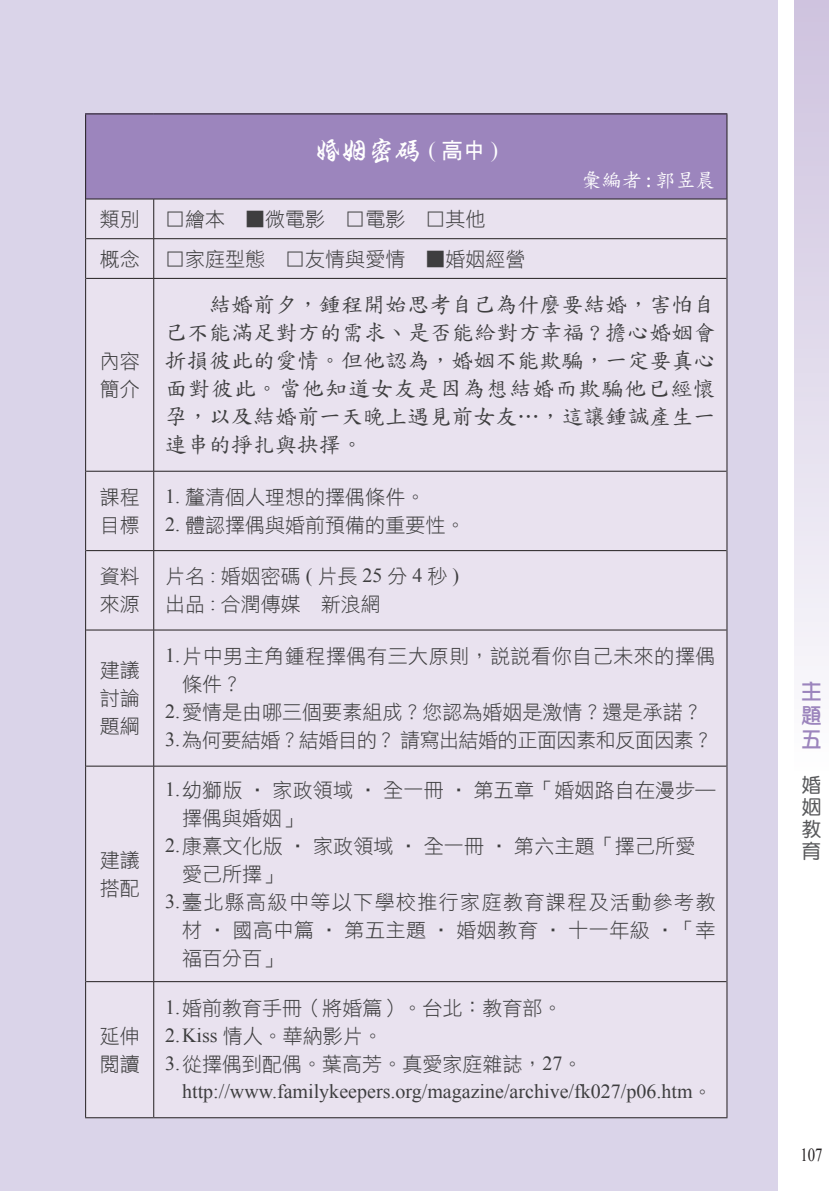
<style>
.page{position:relative;width:840px;height:1191px;background:#fff}
.page>*{position:absolute;margin:0;border:0;box-sizing:border-box;transform-origin:0 0}
.t1{font:28px "Singkai EG Bold Big 5";color:#fff}
.t2{font:22px/28px "DF Biao Kai W5 WINP BF";color:#3e3e3f;text-align:justify}
.t3{font:22px/24px "DF Hua Zong W5 WINP BF";color:#9c85bd;text-align:justify}
.t4{font:20px/28px "DF Hei W3 WINP BF";color:#3e3e3f}
.t5{font:20px "Times New Roman";color:#3e3e3f}
.t6{font:20px "DF Hei W3 WINP BF";letter-spacing:.025em;color:#3e3e3f}
.t7{font:20px "DF Hei W3 WINP BF";letter-spacing:-.025em;color:#3e3e3f}
.t8{font:20px "DF Hei W3 WINP BF";letter-spacing:.07em;color:#3e3e3f}
.t9{font:20px "DF Biao Kai W5 WINP BF";color:#fff}
.t10{font:20px/22px "DF Yuan W5 WINP BF";color:#57585a;text-align:justify}
.t11{font:18.4px "Times New Roman";color:#231f20;scale:.8 1}
.s1{font-family:"Times New Roman";font-size:22px}
.s2{font-family:"DF Hei W7 WINP BF";font-size:22px}
.s3{font-family:"Times New Roman"}
.s4{font-family:"DF Hei W3 WINP BF"}
</style>
<div class="page">
<div style="left:794px;top:0;width:34px;height:1191px;background:linear-gradient(to bottom,#d2c7e1,#fff)"></div>
<div style="left:0;top:0;width:777px;height:1191px;background:#dad4e9"></div>
<div style="left:86px;top:114px;width:640px;height:85px;background:#9c85bd"></div>
<div style="left:86px;top:200px;width:640px;height:917px;background:#e9e2ef"></div>
<hr style="left:86px;top:199px;width:68px;height:1px;background:#231f20">
<hr style="left:154px;top:199px;width:572px;height:1px;background:#231f20">
<hr style="left:153px;top:199px;width:1px;height:39px;background:#231f20">
<hr style="left:86px;top:238px;width:68px;height:1px;background:#231f20">
<hr style="left:154px;top:238px;width:572px;height:1px;background:#231f20">
<hr style="left:153px;top:239px;width:1px;height:39px;background:#231f20">
<hr style="left:86px;top:278px;width:68px;height:1px;background:#231f20">
<hr style="left:154px;top:278px;width:572px;height:1px;background:#231f20">
<hr style="left:153px;top:279px;width:1px;height:192px;background:#231f20">
<hr style="left:86px;top:471px;width:68px;height:1px;background:#231f20">
<hr style="left:154px;top:471px;width:572px;height:1px;background:#231f20">
<hr style="left:153px;top:471px;width:1px;height:79px;background:#231f20">
<hr style="left:86px;top:550px;width:68px;height:1px;background:#231f20">
<hr style="left:154px;top:550px;width:572px;height:1px;background:#231f20">
<hr style="left:153px;top:551px;width:1px;height:79px;background:#231f20">
<hr style="left:86px;top:629px;width:68px;height:1px;background:#231f20">
<hr style="left:154px;top:629px;width:572px;height:1px;background:#231f20">
<hr style="left:153px;top:630px;width:1px;height:136px;background:#231f20">
<hr style="left:86px;top:766px;width:68px;height:1px;background:#231f20">
<hr style="left:154px;top:766px;width:572px;height:1px;background:#231f20">
<hr style="left:153px;top:766px;width:1px;height:215px;background:#231f20">
<hr style="left:86px;top:981px;width:68px;height:1px;background:#231f20">
<hr style="left:154px;top:981px;width:572px;height:1px;background:#231f20">
<hr style="left:153px;top:982px;width:1px;height:135px;background:#231f20">
<hr style="left:85px;top:113px;width:69px;height:1px;background:#231f20">
<hr style="left:85px;top:114px;width:1px;height:85px;background:#231f20">
<hr style="left:154px;top:113px;width:573px;height:1px;background:#231f20">
<hr style="left:726px;top:114px;width:1px;height:85px;background:#231f20">
<hr style="left:85px;top:199px;width:1px;height:40px;background:#231f20">
<hr style="left:726px;top:199px;width:1px;height:40px;background:#231f20">
<hr style="left:85px;top:239px;width:1px;height:39px;background:#231f20">
<hr style="left:726px;top:239px;width:1px;height:39px;background:#231f20">
<hr style="left:85px;top:278px;width:1px;height:193px;background:#231f20">
<hr style="left:726px;top:278px;width:1px;height:193px;background:#231f20">
<hr style="left:85px;top:471px;width:1px;height:79px;background:#231f20">
<hr style="left:726px;top:471px;width:1px;height:79px;background:#231f20">
<hr style="left:85px;top:550px;width:1px;height:80px;background:#231f20">
<hr style="left:726px;top:550px;width:1px;height:80px;background:#231f20">
<hr style="left:85px;top:630px;width:1px;height:136px;background:#231f20">
<hr style="left:726px;top:630px;width:1px;height:136px;background:#231f20">
<hr style="left:85px;top:766px;width:1px;height:215px;background:#231f20">
<hr style="left:726px;top:766px;width:1px;height:215px;background:#231f20">
<hr style="left:85px;top:981px;width:1px;height:136px;background:#231f20">
<hr style="left:726px;top:981px;width:1px;height:136px;background:#231f20">
<hr style="left:85px;top:1117px;width:69px;height:1px;background:#231f20">
<hr style="left:154px;top:1117px;width:573px;height:1px;background:#231f20">
<h1 class="t1" style="left:313px;top:136px;width:186px">婚姻密碼 <span class="s1">(</span> <span class="s2">高中</span> <span class="s1">)</span></h1>
<p class="t4" style="left:100px;top:205px;width:41px">類別</p>
<p class="t4" style="left:165px;top:205px;width:321px">□繪本 ▓微電影 □電影 □其他</p>
<p class="t4" style="left:100px;top:244px;width:41px">概念</p>
<p class="t4" style="left:165px;top:244px;width:362px">□家庭型態 □友情與愛情 ▓婚姻經營</p>
<p class="t9" style="left:581px;top:170px;width:135px">彙編者 : 郭昱晨</p>
<p class="t4" style="left:100px;top:347px;width:41px">內容簡介</p>
<p class="t2" style="left:165px;top:291px;width:551px;text-indent:44px">結婚前夕，鍾程開始思考自己為什麼要結婚，害怕自己不能滿足對方的需求、是否能給對方幸福 ? 擔心婚姻會折損彼此的愛情。但他認為，婚姻不能欺騙，一定要真心面對彼此。當他知道女友是因為想結婚而欺騙他已經懷孕，以及結婚前一天晚上遇見前女友…，這讓鍾誠產生一連串的掙扎與抉擇。</p>
<p class="t4" style="left:100px;top:483px;width:41px">課程目標</p>
<p class="t4" style="left:165px;top:483px;width:261px"><span class="s3">1.</span> 釐清個人理想的擇偶條件。</p>
<p class="t4" style="left:165px;top:511px;width:301px"><span class="s3">2.</span> 體認擇偶與婚前預備的重要性。</p>
<p class="t4" style="left:100px;top:562px;width:41px">資料來源</p>
<p class="t4" style="left:165px;top:562px;width:295px">片名<span class="s3">:</span>婚姻密碼<span class="s3">(</span>片長<span class="s3">25</span>分<span class="s3">4</span>秒<span class="s3">)</span>出品 <span class="s3">:</span> 合潤傳媒 新浪網</p>
<p class="t4" style="left:100px;top:656px;width:41px;text-align:justify">建議討論題綱</p>
<p class="t4" style="left:100px;top:846px;width:42px">建議搭配</p>
<p class="t4" style="left:100px;top:1021px;width:42px">延伸閱讀</p>
<p class="t6" style="left:165px;top:646px;width:551px"><span class="s3">1.</span>片中男主角鍾程擇偶有三大原則，說說看你自己未來的擇偶</p>
<p class="t4" style="left:182px;top:670px;width:61px">條件？</p>
<p class="t4" style="left:165px;top:698px;width:538px"><span class="s3">2.</span>愛情是由哪三個要素組成？您認為婚姻是激情？還是承諾？</p>
<p class="t7" style="left:165px;top:730px;width:549px"><span class="s3">3.</span>為何要結婚？結婚目的？請寫出結婚的正面因素和反面因素？</p>
<p class="t4" style="left:165px;top:776px;width:551px"><span class="s3">1.</span>幼獅版 ‧ 家政領域 ‧ 全一冊 ‧ 第五章「婚姻路自在漫步―</p>
<p class="t4" style="left:182px;top:804px;width:121px">擇偶與婚姻」</p>
<p class="t4" style="left:165px;top:832px;width:531px"><span class="s3">2.</span>康熹文化版 ‧ 家政領域 ‧ 全一冊 ‧ 第六主題「擇己所愛</p>
<p class="t4" style="left:182px;top:860px;width:101px">愛己所擇」</p>
<p class="t8" style="left:165px;top:892px;width:552px"><span class="s3">3.</span>臺北縣高級中等以下學校推行家庭教育課程及活動參考教</p>
<p class="t6" style="left:182px;top:920px;width:534px">材 ‧ 國高中篇 ‧ 第五主題 ‧ 婚姻教育 ‧ 十一年級 ‧「幸</p>
<p class="t4" style="left:182px;top:944px;width:101px">福百分百」</p>
<p class="t4" style="left:165px;top:993px;width:418px"><span class="s3">1.</span>婚前教育手冊（將婚篇）。台北：教育部。<br><span class="s3">2.Kiss</span> 情人。華納影片。<br><span class="s3">3.</span>從擇偶到配偶。葉高芳。真愛家庭雜誌，<span class="s3">27</span>。</p>
<p class="t5" style="left:182px;top:1077px;width:531px">http://www.familykeepers.org/magazine/archive/fk027/p06.htm<span class="s4">。</span></p>
<p class="t3" style="left:800px;top:679px;width:23px">主題五</p>
<p class="t10" style="left:801px;top:773px;width:21px">婚姻教育</p>
<p class="t11" style="left:800px;top:1142px;width:29px">107</p>
</div>
